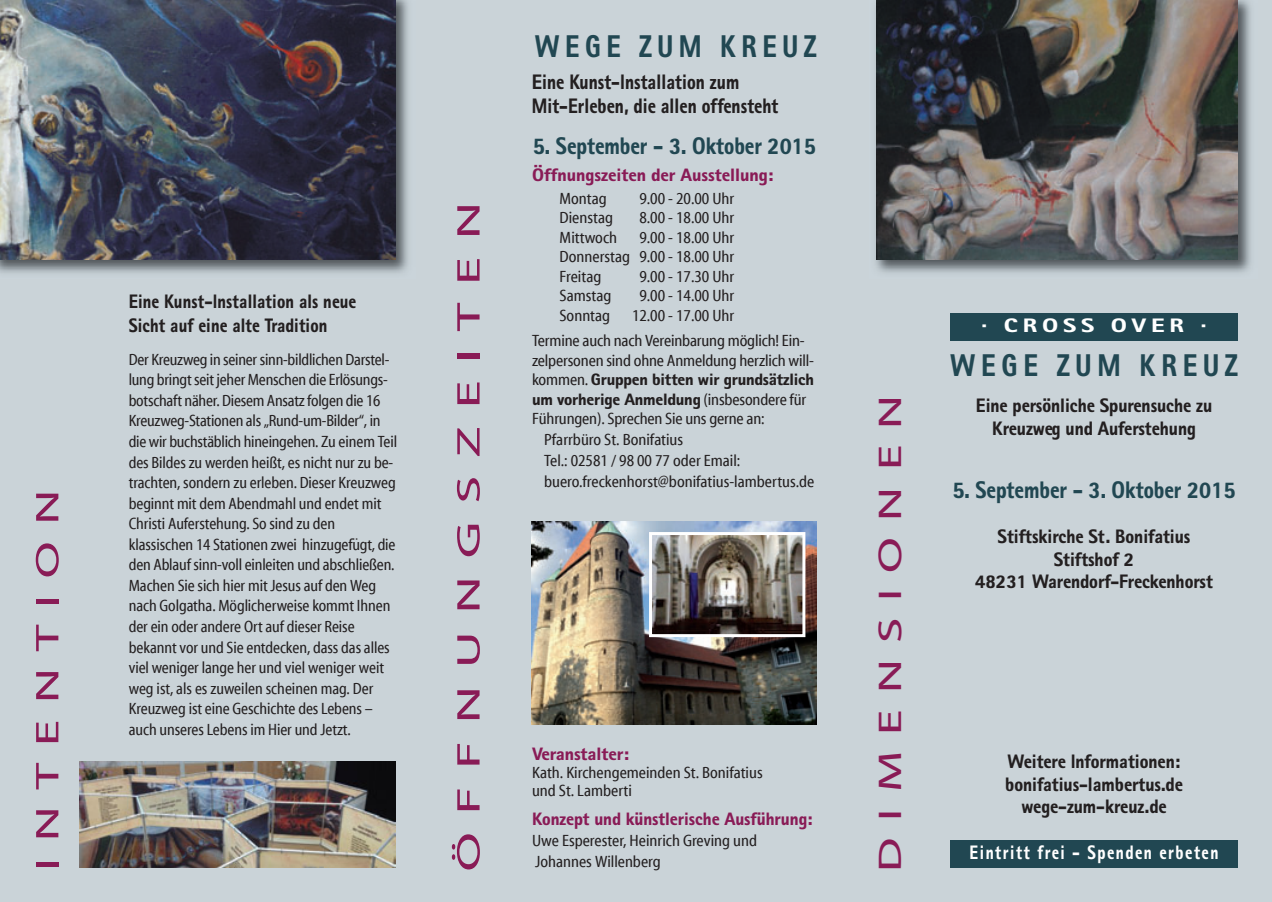
<style>
.page{position:relative;width:1272px;height:902px;background:#fff}
.page>*{position:absolute;margin:0;border:0;box-sizing:border-box;transform-origin:0 0}
.t1{font:33px "Myriad Web Pro";letter-spacing:.33em;color:#891b56;scale:1.65 1}
.t2{font:33px "Myriad Web Pro";letter-spacing:.33em;color:#891b56;scale:1.5 1}
.t3{font:33px "Myriad Web Pro";letter-spacing:.33em;color:#891b56;scale:1.55 1}
.t4{font:31.5px "Rotis Sans Serif Black 95";letter-spacing:.22em;color:#214752;scale:.83 1}
.t5{font:31.5px "Rotis Sans Serif Black 95";letter-spacing:.22em;color:#214752;scale:.82 1}
.t6{font:24px "Rotis Sans Serif Black 95";color:#214752;scale:.85 1}
.t7{font:21px/24px "Rotis Sans Serif Black 95";letter-spacing:.005em;color:#231f20;scale:.88 1}
.t8{font:19.5px/22.5px "Rotis Sans Serif Black 95";color:#231f20;text-align:center;scale:.9 1}
.t9{font:19.5px/24px "Rotis Sans Serif Black 95";color:#231f20;scale:.85 1}
.t10{font:19.5px "Rotis Sans Serif Black 95";letter-spacing:.1em;color:#fff;scale:.8 1}
.t11{font:19.5px "Rotis Sans Serif Black 95";letter-spacing:.2em;color:#fff;scale:1.25 1}
.t12{font:18px "Rotis Sans Serif Black 95";color:#891b56}
.t13{font:18px "Rotis Sans Serif Black 95";color:#891b56;scale:.95 1}
.t14{font:condensed 16.5px/20.5px "Myriad Web Pro";letter-spacing:-.005em;color:#231f20}
.t15{font:16.5px/19.5px "Rotis Sans Serif Black 95";letter-spacing:-.01em;color:#231f20}
.t16{font:16.5px "Lucida Grande";color:#231f20}
.s1{font-family:"Myriad Web Pro";font-stretch:condensed}
</style>
<div class="page">
<div style="left:0;top:0;width:1271px;height:901px;background:#cad3d8"></div>
<img style="left:875px;top:0;width:376px;height:273px">
<img style="left:876px;top:0;width:361px;height:259px">
<img style="left:531px;top:521px;width:285px;height:203px">
<img style="left:653px;top:536px;width:148px;height:97px">
<div style="left:649px;top:532px;width:156px;height:105px;border:3px solid #fff"></div>
<img style="left:0;top:0;width:408px;height:273px">
<img style="left:0;top:0;width:395px;height:259px">
<div style="left:950px;top:840px;width:287px;height:27px;background:#214752"></div>
<div style="left:950px;top:313px;width:287px;height:27px;background:#214752"></div>
<img style="left:80px;top:761px;width:315px;height:106px">
<h1 class="t3" style="left:29px;top:870px;width:247px;rotate:-90deg">INTENTION</h1>
<p class="t9" style="left:129px;top:289px;width:269px">Eine Kunst-Installation als neue<br>Sicht auf eine alte Tradition</p>
<p class="t14" style="left:129px;top:350px;width:270px">Der Kreuzweg in seiner sinn-bildlichen Darstel&shy;lung bringt seit jeher Menschen die Erlösungs&shy;botschaft näher. Diesem Ansatz folgen die 16<br>Kreuzweg-Stationen als „Rund-um-Bilder“, in die wir buchstäblich hineingehen. Zu einem Teil des Bildes zu werden heißt, es nicht nur zu be&shy;trachten, sondern zu erleben. Dieser Kreuzweg beginnt mit dem Abendmahl und endet mit Christi Auferstehung. So sind zu den klassischen 14 Stationen zwei hinzuge fugt, die</p>
<p class="t16" style="left:360px;top:534px;width:9px">̈</p>
<p class="t14" style="left:129px;top:556px;width:267px">den Ablauf sinn-voll einleiten und abschließen.<br>Machen Sie sich hier mit Jesus auf den Weg nach Golgatha. Möglicherweise kommt Ihnen der ein oder andere Ort auf dieser Reise bekannt vor und Sie entdecken, dass das alles viel weniger lange her und viel weniger weit weg ist, als es zuweilen scheinen mag. Der Kreuzweg ist eine Geschichte des Lebens – auch unseres Lebens im Hier und Jetzt.</p>
<h1 class="t1" style="left:450px;top:871px;width:407px;rotate:-90deg">ÖFFNUNGSZEITEN</h1>
<h2 class="t5" style="left:534px;top:28px;width:345px">WEGE ZUM KREUZ</h2>
<p class="t7" style="left:532px;top:70px;width:282px">Eine Kunst-Installation zum<br>Mit-Erleben, die allen offensteht</p>
<h3 class="t6" style="left:533px;top:132px;width:334px">5. September - 3. Oktober 2015</h3>
<p class="t12" style="left:532px;top:164px;width:243px">Öffnungszeiten der Ausstellung:</p>
<p class="t14" style="left:559px;top:189px;width:49px">Montag</p>
<p class="t14" style="left:639px;top:189px;width:96px">9.00 - 20.00 Uhr</p>
<p class="t14" style="left:559px;top:209px;width:55px">Dienstag</p>
<p class="t14" style="left:639px;top:209px;width:96px">8.00 - 18.00 Uhr</p>
<p class="t14" style="left:559px;top:228px;width:59px">Mittwoch</p>
<p class="t14" style="left:559px;top:229px;width:176px;line-height:19.5px;text-align:justify;text-indent:80px">9.00 - 18.00 Uhr Donnerstag 9.00 - 18.00 Uhr Freitag</p>
<p class="t14" style="left:639px;top:267px;width:96px">9.00 - 17.30 Uhr</p>
<p class="t14" style="left:559px;top:287px;width:53px">Samstag</p>
<p class="t14" style="left:639px;top:287px;width:96px">9.00 - 14.00 Uhr</p>
<p class="t14" style="left:559px;top:306px;width:52px">Sonntag</p>
<p class="t14" style="left:532px;top:304px;width:274px;line-height:25.5px;text-indent:100px">12.00 - 17.00 Uhr<br>Termine auch nach Vereinbarung möglich! Ein-</p>
<p class="t14" style="left:532px;top:351px;width:283px">zelpersonen sind ohne Anmeldung herzlich will -</p>
<p class="t15" style="left:532px;top:370px;width:283px"><span class="s1">kommen.</span> Gruppen bitten wir grundsätzlich um vorherige Anmeldung <span class="s1">(insbesondere für</span></p>
<p class="t14" style="left:544px;top:409px;width:271px;line-height:21px;text-indent:-12px">Führungen). Sprechen Sie uns gerne an:<br>Pfarrbüro St. Bonifatius<br>Tel.: 02581 / 98 00 77 oder Email: buero.freckenhorst@bonifatius-lambertus.de</p>
<p class="t12" style="left:532px;top:743px;width:99px">Veranstalter:</p>
<p class="t14" style="left:532px;top:765px;width:232px;line-height:18px">Kath. Kirchengemeinden St. Bonifatius und St. Lamberti</p>
<p class="t13" style="left:532px;top:808px;width:297px">Konzept und künstlerische Ausführung:</p>
<p class="t14" style="left:532px;top:831px;width:226px;line-height:21px">Uwe Esperester, Heinrich Greving und<br>Johannes Willenberg</p>
<h1 class="t2" style="left:871px;top:871px;width:319px;rotate:-90deg">DIMENSIONEN</h1>
<p class="t11" style="left:981px;top:313px;width:182px">· CROSS OVER ·</p>
<h2 class="t4" style="left:950px;top:346px;width:348px">WEGE ZUM KREUZ</h2>
<p class="t8" style="left:975px;top:394px;width:264px">Eine persönliche Spurensuche zu<br>Kreuzweg und Auferstehung</p>
<h3 class="t6" style="left:952px;top:475px;width:334px">5. September - 3. Oktober 2015</h3>
<p class="t8" style="left:975px;top:525px;width:266px">Stiftskirche St. Bonifatius<br>Stiftshof 2<br>48231 Warendorf-Freckenhorst</p>
<p class="t8" style="left:1005px;top:750px;width:199px">Weitere Informationen: bonifatius-lambertus.de wege-zum-kreuz.de</p>
<p class="t10" style="left:969px;top:840px;width:313px">Eintritt frei – Spenden erbeten</p>
</div>
